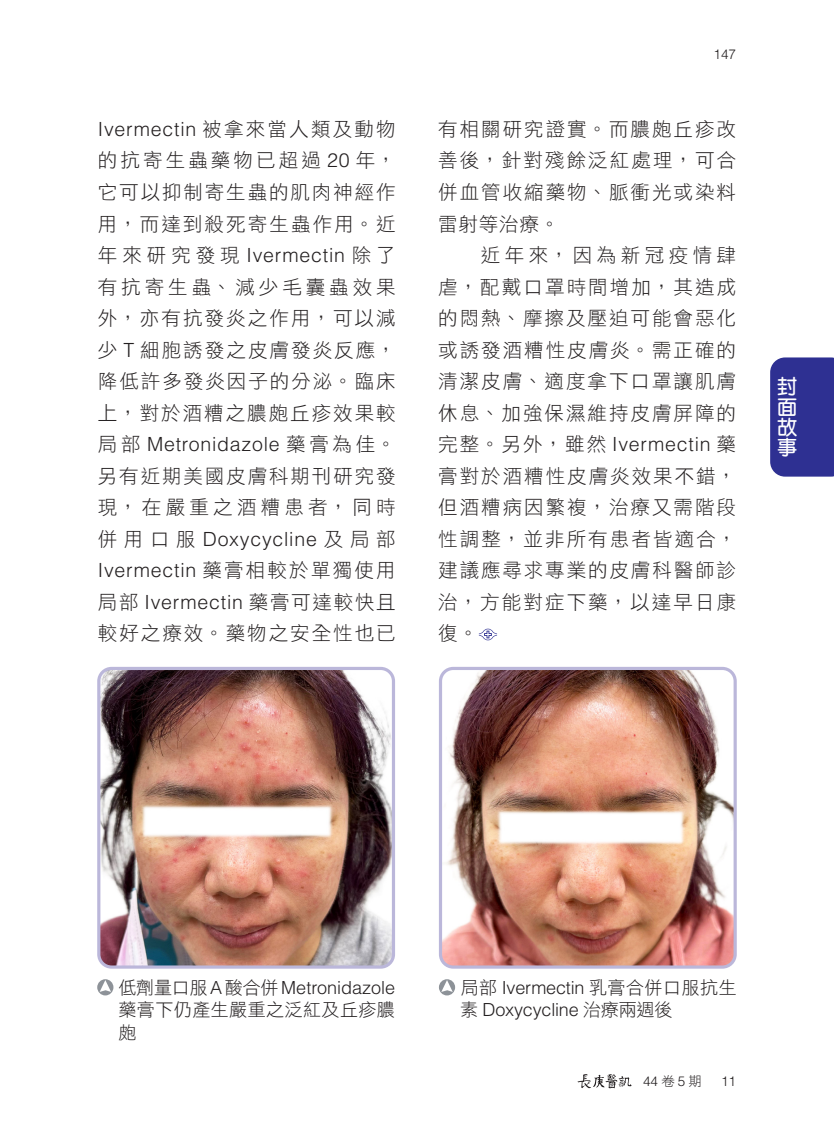
<style>
.page{position:relative;width:834px;height:1132px;background:#fff}
.page>*{position:absolute;margin:0;border:0;box-sizing:border-box;transform-origin:0 0}
.t1{font:700 20.25px/20.2px "AR Yuan B5";color:#fff;text-align:justify}
._005內文-齊頭{font:19.5px/31.5px "DF Hei Std W3";letter-spacing:.1em;color:#231f20;text-align:justify}
._005圖說{font:18px/22.4px "DF Hei Std W3";letter-spacing:.025em;color:#231f20;text-align:justify}
._005圖說-2{font:300 18px/22.2px "Helvetica LT Std";letter-spacing:-.01em;color:#231f20}
.頁碼{font:300 13.5px "Helvetica LT Std";color:#231f20}
.s1{font-family:"Helvetica LT Std";font-weight:300}
.s2{font-family:"DF Hei Std W3";font-weight:400}
</style>
<div class="page">
<div style="left:770px;top:357px;width:63px;height:119px;background:#2e3092"></div>
<svg style="left:479px;top:628px;width:18px;height:12px"></svg>
<img style="left:101px;top:670px;width:290px;height:294px">
<div style="left:97px;top:666px;width:298px;height:302px;border:3px solid #bbb7da;border-radius:13px"></div>
<svg style="left:97px;top:978px;width:16px;height:17px"></svg>
<svg style="left:100px;top:979px;width:11px;height:12px"></svg>
<img style="left:440px;top:670px;width:295px;height:296px">
<div style="left:439px;top:666px;width:297px;height:302px;border:3px solid #bbb7da;border-radius:13px"></div>
<svg style="left:439px;top:978px;width:16px;height:17px"></svg>
<svg style="left:441px;top:979px;width:11px;height:12px"></svg>
<svg style="left:577px;top:1074px;width:54px;height:13px"></svg>
<p class="頁碼" style="left:713px;top:46px;width:24px">147</p>
<p class="_005內文-齊頭" style="left:98px;top:113px;width:299px"><span class="s1">Ivermectin</span> 被拿來當人類及動物的抗寄生蟲藥物已超過 <span class="s1">20</span> 年，它可以抑制寄生蟲的肌肉神經作用，而達到殺死寄生蟲作用。近年來研究發現 <span class="s1">Ivermectin</span> 除了有抗寄生蟲、減少毛囊蟲效果外，亦有抗發炎之作用，可以減少 <span class="s1">T</span> 細胞誘發之皮膚發炎反應，降低許多發炎因子的分泌。臨床上，對於酒糟之膿皰丘疹效果較局部 <span class="s1">Metronidazole</span> 藥膏為佳。另有近期美國皮膚科期刊研究發現，在嚴重之酒糟患者，同時併用口服 <span class="s1">Doxycycline</span> 及局部<span class="s1">Ivermectin</span> 藥膏相較於單獨使用局部 <span class="s1">Ivermectin</span> 藥膏可達較快且較好之療效。藥物之安全性也已</p>
<p class="_005內文-齊頭" style="left:438px;top:113px;width:299px">有相關研究證實。而膿皰丘疹改善後，針對殘餘泛紅處理，可合併血管收縮藥物、脈衝光或染料雷射等治療。</p>
<p class="_005內文-齊頭" style="left:438px;top:239px;width:299px;text-indent:43px">近年來，因為新冠疫情肆虐，配戴口罩時間增加，其造成的悶熱、摩擦及壓迫可能會惡化或誘發酒糟性皮膚炎。需正確的清潔皮膚、適度拿下口罩讓肌膚休息、加強保濕維持皮膚屏障的完整。另外，雖然 <span class="s1">Ivermectin</span> 藥膏對於酒糟性皮膚炎效果不錯，但酒糟病因繁複，治療又需階段性調整，並非所有患者皆適合，建議應尋求專業的皮膚科醫師診治，方能對症下藥，以達早日康復。</p>
<p class="t1" style="left:776px;top:376px;width:21px">封面故事</p>
<p class="_005圖說" style="left:118px;top:975px;width:278px">低劑量口服<span class="s1">A</span>酸合併<span class="s1">Metronidazole</span>藥膏下仍產生嚴重之泛紅及丘疹膿皰</p>
<p class="_005圖說-2" style="left:460px;top:976px;width:278px"><span class="s2">局部</span> Ivermectin <span class="s2">乳膏合併口服抗生素</span> Doxycycline <span class="s2">治療兩週後</span></p>
<p class="頁碼" style="left:643px;top:1072px;width:60px">44<span class="s2">卷</span>5<span class="s2">期</span></p>
<p class="頁碼" style="left:721px;top:1072px;width:17px">11</p>
</div>
